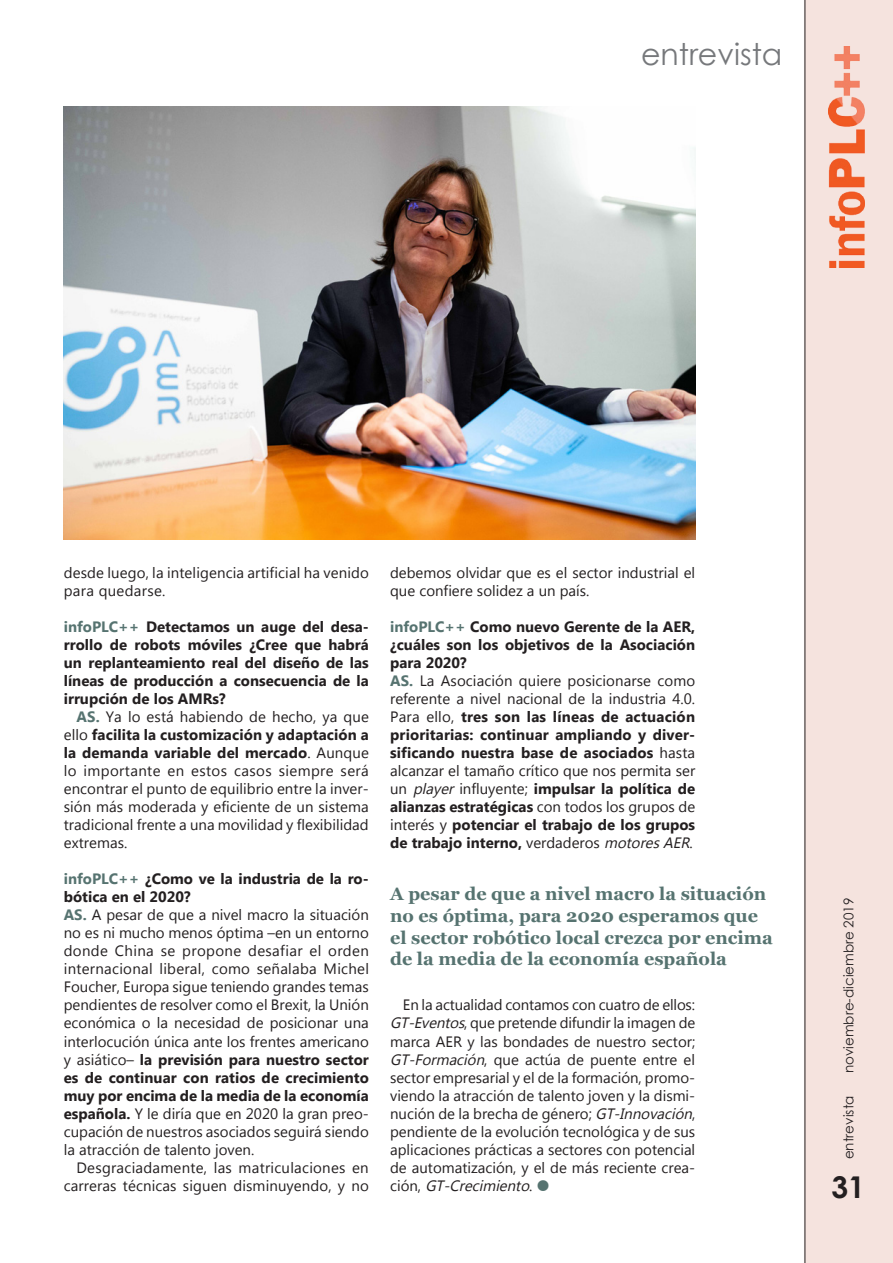
<style>
.page{position:relative;width:893px;height:1263px;background:#fff}
.page>*{position:absolute;margin:0;border:0;box-sizing:border-box;transform-origin:0 0}
.t1{font:30px "Century Gothic";color:#76787b}
.t2{font:700 30px "Century Gothic";color:#231f20}
.frases{font:700 18px/21.6px "Georgia";color:#567370}
.text{font:15px/18px "Myanmar Text";color:#231f20}
.text_1{font:15px/18px "Myanmar Text";letter-spacing:.01em;color:#231f20}
.text_1-2{font:700 15px/18px "Myanmar Text";color:#231f20;text-align:justify}
.pregunta{font:700 15px/18px "Myanmar Text";color:#231f20;text-align:justify}
.t3{font:13.5px "Century Gothic";color:#231f20}
.s1{color:#567370}
.s2{font-weight:700;color:#567370}
.s3{font-weight:700}
.s4{font-weight:400}
.s5{font-weight:400;font-style:italic}
.s6{font-style:italic}
</style>
<div class="page">
<div style="left:804px;top:0;width:89px;height:1263px;background:#f5e3de"></div>
<hr style="left:805px;top:0;width:1px;height:1263px;background:#231f20">
<img style="left:829px;top:46px;width:35px;height:221px">
<img style="left:64px;top:106px;width:631px;height:433px">
<h1 class="t1" style="left:641px;top:36px;width:143px">entrevista</h1>
<p class="text_1" style="left:64px;top:564px;width:307px">desde luego, la inteligencia artificial ha venido para quedarse.</p>
<p class="pregunta" style="left:64px;top:618px;width:307px"><span class="s1">infoPLC++</span> Detectamos un auge del desa&shy;rrollo de robots móviles ¿Cree que habrá un replanteamiento real del diseño de las líneas de producción a consecuencia de la irrupción de los AMRs?</p>
<p class="text" style="left:64px;top:708px;width:307px;text-align:justify;text-indent:13px"><span class="s2">AS.</span> Ya lo está habiendo de hecho, ya que ello <span class="s3">facilita la customización y adaptación a la demanda variable del mercado</span>. Aunque lo importante en estos casos siempre será encontrar el punto de equilibrio entre la inver&shy;sión más moderada y eficiente de un sistema tradicional frente a una movilidad y flexibilidad extremas.</p>
<p class="pregunta" style="left:64px;top:870px;width:307px"><span class="s1">infoPLC++</span> ¿Como ve la industria de la ro&shy;bótica en el 2020?</p>
<p class="text_1" style="left:64px;top:906px;width:307px;text-align:justify"><span class="s2">AS.</span> A pesar de que a nivel macro la situación no es ni mucho menos óptima –en un entorno donde China se propone desafiar el orden internacional liberal, como señalaba Michel Foucher, Europa sigue teniendo grandes temas pendientes de resolver como el Brexit, la Unión económica o la necesidad de posicionar una interlocución única ante los frentes americano y asiático– <span class="s3">la previsión para nuestro sector es de continuar con ratios de crecimiento muy por encima de la media de la economía española.</span> Y le diría que en 2020 la gran preo&shy;cupación de nuestros asociados seguirá siendo la atracción de talento joven.</p>
<p class="text" style="left:64px;top:1158px;width:307px;text-align:right">Desgraciadamente, las matriculaciones en carreras técnicas siguen disminuyendo, y no</p>
<p class="text" style="left:390px;top:564px;width:307px">debemos olvidar que es el sector industrial el que confiere solidez a un país.</p>
<p class="pregunta" style="left:390px;top:618px;width:307px"><span class="s1">infoPLC++</span> Como nuevo Gerente de la AER, ¿cuáles son los objetivos de la Asociación para 2020?</p>
<p class="text_1-2" style="left:390px;top:672px;width:307px"><span class="s1">AS.</span> <span class="s4">La Asociación quiere posicionarse como referente a nivel nacional de la industria 4.0.<br>Para ello,</span> tres son las líneas de actuación prioritarias: continuar ampliando y diver&shy;sificando nuestra base de asociados <span class="s4">hasta alcanzar el tamaño crítico que nos permita ser un</span> <span class="s5">player</span><span class="s4">influyente;</span> impulsar la política de alianzas estratégicas <span class="s4">con todos los grupos de interés y</span> potenciar el trabajo de los grupos de trabajo interno, <span class="s4">verdaderos</span> <span class="s5">motoresAER</span><span class="s4">.</span></p>
<p class="frases" style="left:390px;top:882px;width:384px">A pesar de que a nivel macro la situación no es óptima, para 2020 esperamos que el sector robótico local crezca por encima de la media de la economía española</p>
<p class="text" style="left:390px;top:996px;width:309px;text-indent:13px">En la actualidad contamos con cuatro de ellos:<br><span class="s6">GT-Eventos</span>, que pretende difundir la imagen de marca AER y las bondades de nuestro sector; <span class="s6">GT-Formación</span>, que actúa de puente entre el sector empresarial y el de la formación, promo&shy;viendo la atracción de talento joven y la dismi&shy;nución de la brecha de género; <span class="s6">GT-Innovación</span>, pendiente de la evolución tecnológica y de sus aplicaciones prácticas a sectores con potencial de automatización, y el de más reciente crea&shy;c i ó n , <span class="s6">GT-Crecimiento</span>.</p>
<p class="t3" style="left:840px;top:1073px;width:177px;rotate:-90deg">noviembre-diciembre 2019</p>
<p class="t3" style="left:840px;top:1159px;width:65px;rotate:-90deg">entrevista</p>
<h1 class="t2" style="left:831px;top:1168px;width:35px">31</h1>
</div>
